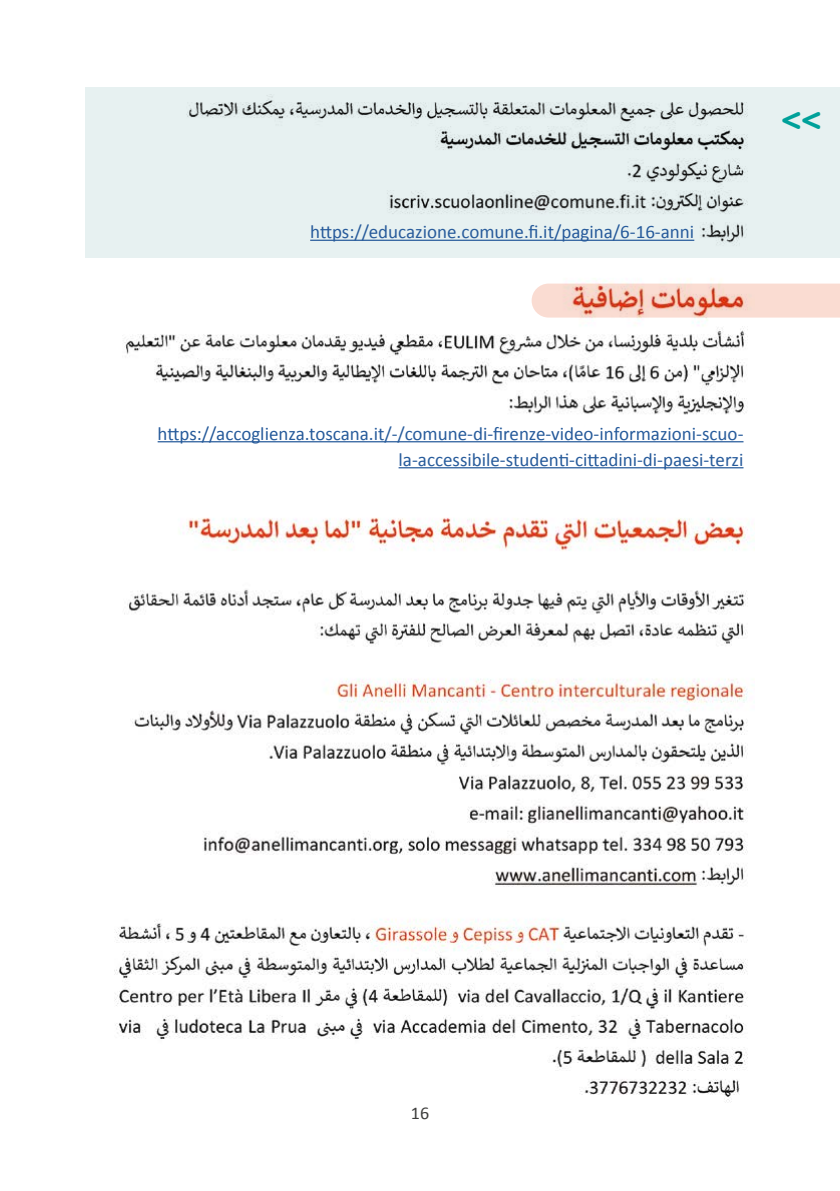
<style>
.page{position:relative;width:840px;height:1191px;background:#fff}
.page>*{position:absolute;margin:0;border:0;box-sizing:border-box;transform-origin:0 0}
.t1{font:700 33.6px "VAG Rounded Std";color:#00a19a}
.t2{font:19px/26px "Calibri";color:#275b9b;text-align:right}
.t3{font:18px "Calibri";color:#3c3c3b}
</style>
<div class="page">
<div style="left:754px;top:283px;width:85px;height:34px;background:#fadcd2"></div>
<div style="left:85px;top:88px;width:754px;height:170px;background:#e7f1f1"></div>
<img style="left:114px;top:94px;width:640px;height:1009px">
<hr style="left:310px;top:240px;width:384px;height:1px;background:#275b9b">
<hr style="left:157px;top:441px;width:586px;height:1px;background:#275b9b">
<hr style="left:398px;top:467px;width:345px;height:1px;background:#275b9b">
<p class="t2" style="left:310px;top:219px;width:385px">https://educazione.comune.fi.it/pagina/6-16-anni</p>
<h1 class="t1" style="left:821px;top:144px;width:42px;rotate:-180deg">&gt;&gt;</h1>
<p class="t2" style="left:157px;top:420px;width:587px">https://accoglienza.toscana.it/-/comune-di-firenze-video-informazioni-scuo&shy;la-accessibile-studenti-cittadini-di-paesi-terzi</p>
<p class="t3" style="left:410px;top:1102px;width:20px">16</p>
</div>
